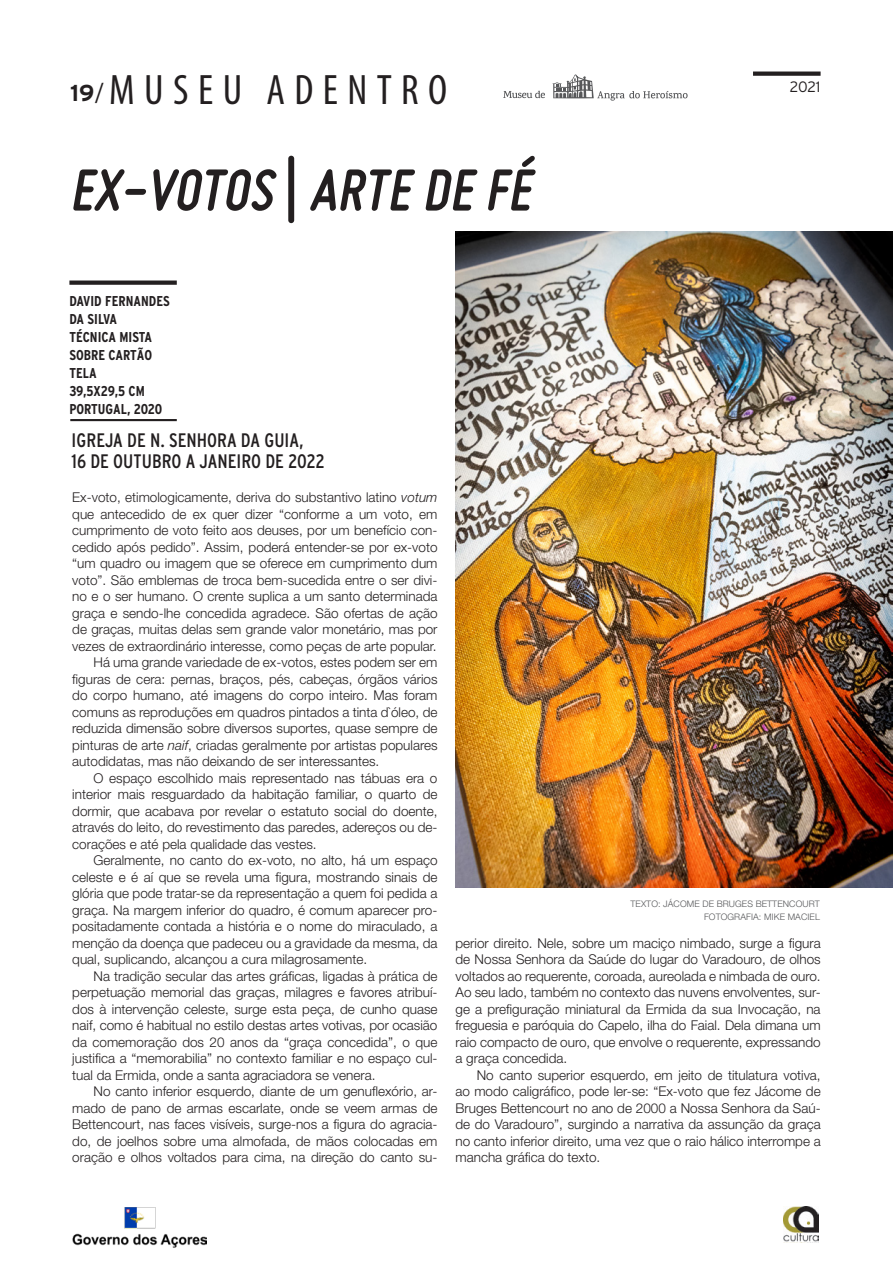
<style>
.page{position:relative;width:893px;height:1263px;background:#fff}
.page>*{position:absolute;margin:0;border:0;box-sizing:border-box;transform-origin:0 0}
.tit15{font:italic 700 61.5px "Miso";color:#231f20}
.t1{font:condensed 42.75px "Myriad Pro";letter-spacing:.22em;color:#231f20}
.t2{font:700 23.1px "Interstate";color:#231f20}
.Paragraph_Style_1{font:condensed 19.5px/21px "Interstate";color:#231f20}
.tit-cond{font:300 15px "Interstate";color:#231f20}
.data{font:700 condensed 14.25px/18px "Interstate";color:#231f20}
.txt_tab{font:300 13.5px/16.5px "Helvetica Neue LT Std";color:#231f20;text-align:justify}
.texto{font:300 13.5px/16.5px "Helvetica Neue LT Std";color:#231f20;text-align:justify}
.fotografo{font:300 9px "Helvetica Neue LT Std";letter-spacing:.01em;color:#57585a}
.s1{font-weight:300}
.s2{font-style:normal}
.s3{font-style:italic}
</style>
<div class="page">
<img style="left:455px;top:232px;width:438px;height:656px">
<img style="left:784px;top:1207px;width:34px;height:36px">
<div style="left:69px;top:280px;width:108px;height:5px;background:#231f20"></div>
<hr style="left:70px;top:419px;width:107px;height:2px;background:#231f20">
<svg style="left:753px;top:72px;width:68px;height:4px"></svg>
<img style="left:72px;top:1207px;width:135px;height:41px">
<svg style="left:552px;top:74px;width:136px;height:27px"></svg>
<svg style="left:503px;top:91px;width:42px;height:7px"></svg>
<p class="t2" style="left:70px;top:80px;width:35px">19<span class="s1">/</span></p>
<p class="t1" style="left:109px;top:64px;width:339px">MUSEU ADENTRO</p>
<p class="tit15" style="left:70px;top:155px;width:474px">EX-VOTOS <span class="s2">|</span> ARTE DE FÉ</p>
<p class="data" style="left:69px;top:292px;width:102px">DAVID FERNANDES<br>DA SILVA</p>
<p class="data" style="left:69px;top:328px;width:84px;text-align:justify">TÉCNICA MISTA SOBRE CARTÃO TELA</p>
<p class="data" style="left:69px;top:382px;width:77px">39,5X29,5 CM</p>
<p class="data" style="left:69px;top:400px;width:95px">PORTUGAL, 2020</p>
<p class="Paragraph_Style_1" style="left:72px;top:429px;width:255px">IGREJA DE N. SENHORA DA GUIA,<br>16 DE OUTUBRO A JANEIRO DE 2022</p>
<p class="tit-cond" style="left:790px;top:79px;width:32px">2021</p>
<p class="texto" style="left:72px;top:489px;width:367px">Ex-voto, etimologicamente, deriva do substantivo latino <span class="s3">votum </span>que antecedido de ex quer dizer “conforme a um voto, em cumprimento de voto feito aos deuses, por um benefício con&shy;cedido após pedido”. Assim, poderá entender-se por ex-voto “um quadro ou imagem que se oferece em cumprimento dum voto”. São emblemas de troca bem-sucedida entre o ser divi&shy;no e o ser humano. O crente suplica a um santo determinada graça e sendo-lhe concedida agradece. São ofertas de ação de graças, muitas delas sem grande valor monetário, mas por vezes de extraordinário interesse, como peças de arte popular.</p>
<p class="txt_tab" style="left:72px;top:654px;width:367px;text-indent:21px">Há uma grande variedade de ex-votos, estes podem ser em figuras de cera: pernas, braços, pés, cabeças, órgãos vários do corpo humano, até imagens do corpo inteiro. Mas foram comuns as reproduções em quadros pintados a tinta d`óleo, de reduzida dimensão sobre diversos suportes, quase sempre de pinturas de arte <span class="s3">naif</span>, criadas geralmente por artistas populares autodidatas, mas não deixando de ser interessantes.</p>
<p class="txt_tab" style="left:72px;top:769px;width:367px;text-indent:21px">O espaço escolhido mais representado nas tábuas era o interior mais resguardado da habitação familiar, o quarto de dormir, que acabava por revelar o estatuto social do doente, através do leito, do revestimento das paredes, adereços ou de&shy;corações e até pela qualidade das vestes.</p>
<p class="txt_tab" style="left:72px;top:852px;width:367px;text-indent:21px">Geralmente, no canto do ex-voto, no alto, há um espaço celeste e é aí que se revela uma figura, mostrando sinais de glória que pode tratar-se da representação a quem foi pedida a graça. Na margem inferior do quadro, é comum aparecer pro&shy;positadamente contada a história e o nome do miraculado, a menção da doença que padeceu ou a gravidade da mesma, da qual, suplicando, alcançou a cura milagrosamente.</p>
<p class="txt_tab" style="left:72px;top:967px;width:367px;text-indent:21px">Na tradição secular das artes gráficas, ligadas à prática de perpetuação memorial das graças, milagres e favores atribuí&shy;dos à intervenção celeste, surge esta peça, de cunho quase naif, como é habitual no estilo destas artes votivas, por ocasião da comemoração dos 20 anos da “graça concedida”, o que justifica a “memorabilia” no contexto familiar e no espaço cul&shy;tual da Ermida, onde a santa agraciadora se venera.</p>
<p class="txt_tab" style="left:72px;top:1083px;width:367px;text-indent:21px">No canto inferior esquerdo, diante de um genuflexório, ar&shy;mado de pano de armas escarlate, onde se veem armas de Bettencourt, nas faces visíveis, surge-nos a figura do agracia&shy;do, de joelhos sobre uma almofada, de mãos colocadas em oração e olhos voltados para cima, na direção do canto su-</p>
<p class="fotografo" style="left:630px;top:898px;width:191px">TEXTO: JÁCOME DE BRUGES BETTENCOURT</p>
<p class="fotografo" style="left:704px;top:912px;width:117px">FOTOGRAFIA: MIKE MACIEL</p>
<p class="txt_tab" style="left:455px;top:934px;width:367px">perior direito. Nele, sobre um maciço nimbado, surge a figura de Nossa Senhora da Saúde do lugar do Varadouro, de olhos voltados ao requerente, coroada, aureolada e nimbada de ouro.<br>Ao seu lado, também no contexto das nuvens envolventes, sur&shy;ge a prefiguração miniatural da Ermida da sua Invocação, na freguesia e paróquia do Capelo, ilha do Faial. Dela dimana um raio compacto de ouro, que envolve o requerente, expressando a graça concedida.</p>
<p class="txt_tab" style="left:455px;top:1066px;width:367px;text-indent:21px">No canto superior esquerdo, em jeito de titulatura votiva, ao modo caligráfico, pode ler-se: “Ex-voto que fez Jácome de Bruges Bettencourt no ano de 2000 a Nossa Senhora da Saú&shy;de do Varadouro”, surgindo a narrativa da assunção da graça no canto inferior direito, uma vez que o raio hálico interrompe a mancha gráfica do texto.</p>
</div>
